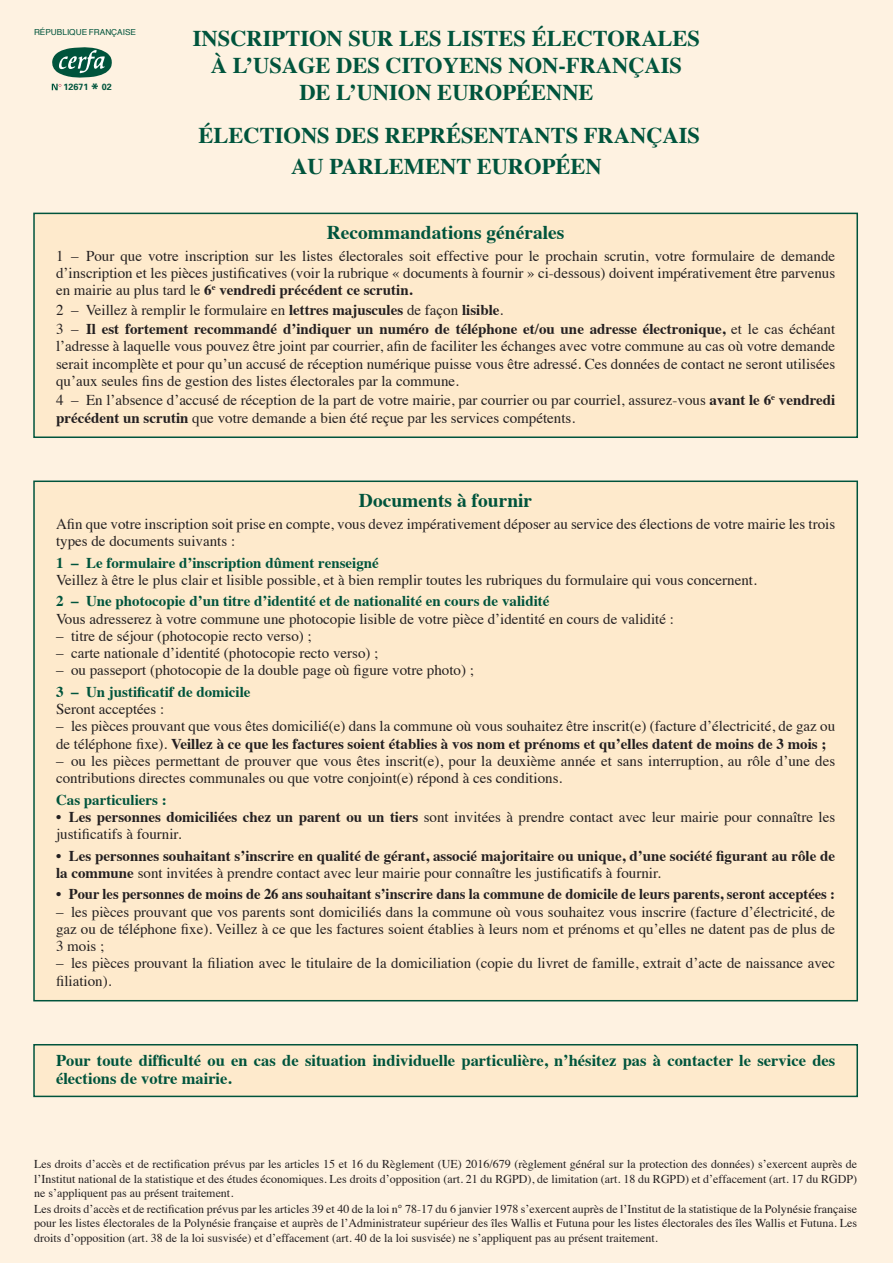
<style>
.page{position:relative;width:893px;height:1263px;background:#fef2e1}
.page>*{position:absolute;margin:0;border:0;box-sizing:border-box;transform-origin:0 0}
.t1{font:700 22.5px "Times";color:#00543c}
.t2{font:700 19.5px "Times";color:#00543c}
.t3{font:700 16.5px/18px "Times";color:#00543c}
.t4{font:15px/17.2px "Times";color:#231f20}
.t5{font:700 15px/17.2px "Times";color:#231f20}
.t6{font:700 15px "Times";color:#00543c}
.t7{font:12px/14.2px "Times";color:#231f20;text-align:justify}
.t8{font:700 9px "Univers";color:#00543c}
.t9{font:8.25px "Helvetica";color:#00543c}
.s1{font-size:15px}
.s2{font-weight:700}
.s3{font-weight:400}
</style>
<div class="page">
<div style="left:34px;top:213px;width:823px;height:224px;background:#feeacc"></div>
<div style="left:33px;top:213px;width:825px;height:225px;border:2px solid #00543c"></div>
<div style="left:34px;top:1045px;width:823px;height:51px;background:#feeacc"></div>
<div style="left:33px;top:1044px;width:825px;height:53px;border:2px solid #00543c"></div>
<div style="left:34px;top:481px;width:823px;height:520px;background:#feeacc"></div>
<svg style="left:51px;top:47px;width:61px;height:43px"></svg>
<p class="t9" style="left:34px;top:26px;width:104px">RÉPUBLIQUE FRANÇAISE</p>
<p class="t8" style="left:63px;top:81px;width:50px">12671 <span class="s1">*</span> 02</p>
<p class="t1" style="left:193px;top:16px;width:509px">INSCRIPTION SUR LES LISTES ÉLECTORALES</p>
<p class="t1" style="left:211px;top:43px;width:473px">À L’USAGE DES CITOYENS NON-FRANÇAIS</p>
<p class="t1" style="left:299px;top:70px;width:296px">DE L’UNION EUROPÉENNE</p>
<p class="t1" style="left:198px;top:114px;width:503px">ÉLECTIONS DES REPRÉSENTANTS FRANÇAIS</p>
<p class="t1" style="left:291px;top:145px;width:312px">AU PARLEMENT EUROPÉEN</p>
<p class="t2" style="left:327px;top:214px;width:239px">Recommandations générales</p>
<p class="t4" style="left:56px;top:246px;width:781px;text-align:justify">1 – Pour que votre inscription sur les listes électorales soit effective pour le prochain scrutin, votre formulaire de demande d’inscription et les pièces justificatives (voir la rubrique « documents à fournir » ci-dessous) doivent impérativement être parvenus en mairie au plus tard le <span class="s2">6</span><sup>e</sup> <span class="s2">vendredi précédent ce scrutin.</span></p>
<p class="t4" style="left:56px;top:300px;width:449px">2 – Veillez à remplir le formulaire en <span class="s2">lettres majuscules</span> de façon <span class="s2">lisible</span>.</p>
<p class="t4" style="left:56px;top:319px;width:781px;text-align:justify">3 – <span class="s2">Il est fortement recommandé d’indiquer un numéro de téléphone et/ou une adresse électronique,</span> et le cas échéant l’adresse à laquelle vous pouvez être joint par courrier, afin de faciliter les échanges avec votre commune au cas où votre demande serait incomplète et pour qu’un accusé de réception numérique puisse vous être adressé. Ces données de contact ne seront utilisées qu’aux seules fins de gestion des listes électorales par la commune.</p>
<p class="t4" style="left:56px;top:390px;width:781px">4 – En l’absence d’accusé de réception de la part de votre mairie, par courrier ou par courriel, assurez-vous <span class="s2">avant le 6</span><sup>e</sup> <span class="s2">vendredi précédent un scrutin</span> que votre demande a bien été reçue par les services compétents.</p>
<p class="t2" style="left:359px;top:482px;width:175px">Documents à fournir</p>
<p class="t4" style="left:56px;top:514px;width:781px">Afin que votre inscription soit prise en compte, vous devez impérativement déposer au service des élections de votre mairie les trois types de documents suivants :</p>
<p class="t6" style="left:56px;top:548px;width:324px">1 – Le formulaire d’inscription dûment renseigné</p>
<p class="t4" style="left:56px;top:570px;width:702px">Veillez à être le plus clair et lisible possible, et à bien remplir toutes les rubriques du formulaire qui vous concernent.</p>
<p class="t6" style="left:56px;top:587px;width:495px">2 – Une photocopie d’un titre d’identité et de nationalité en cours de validité</p>
<p class="t4" style="left:56px;top:609px;width:619px">Vous adresserez à votre commune une photocopie lisible de votre pièce d’identité en cours de validité :</p>
<p class="t4" style="left:56px;top:626px;width:257px">– titre de séjour (photocopie recto verso) ;</p>
<p class="t4" style="left:56px;top:643px;width:324px">– carte nationale d’identité (photocopie recto verso) ;</p>
<p class="t4" style="left:56px;top:660px;width:419px">– ou passeport (photocopie de la double page où figure votre photo) ;</p>
<p class="t6" style="left:56px;top:677px;width:196px">3 – Un justificatif de domicile</p>
<p class="t4" style="left:56px;top:699px;width:110px">Seront acceptées :</p>
<p class="t4" style="left:56px;top:716px;width:781px">– les pièces prouvant que vous êtes domicilié(e) dans la commune où vous souhaitez être inscrit(e) (facture d’électricité, de gaz ou de téléphone fixe). <span class="s2">Veillez à ce que les factures soient établies à vos nom et prénoms et qu’elles datent de moins de 3 mois ;</span></p>
<p class="t4" style="left:56px;top:751px;width:781px">– ou les pièces permettant de prouver que vous êtes inscrit(e), pour la deuxième année et sans interruption, au rôle d’une des contributions directes communales ou que votre conjoint(e) répond à ces conditions.</p>
<p class="t6" style="left:56px;top:785px;width:112px">Cas particuliers :</p>
<p class="t4" style="left:56px;top:807px;width:781px">• <span class="s2">Les personnes domiciliées chez un parent ou un tiers</span> sont invitées à prendre contact avec leur mairie pour connaître les justificatifs à fournir.</p>
<p class="t5" style="left:56px;top:845px;width:781px"><span class="s3">•</span> Les personnes souhaitant s’inscrire en qualité de gérant, associé majoritaire ou unique, d’une société figurant au rôle de la commune <span class="s3">sont invitées à prendre contact avec leur mairie pour connaître les justificatifs à fournir.</span></p>
<p class="t5" style="left:56px;top:884px;width:781px"><span class="s3">•</span> Pour les personnes de moins de 26 ans souhaitant s’inscrire dans la commune de domicile de leurs parents, seront acceptées :</p>
<p class="t4" style="left:56px;top:902px;width:781px;text-align:justify">– les pièces prouvant que vos parents sont domiciliés dans la commune où vous souhaitez vous inscrire (facture d’électricité, de gaz ou de téléphone fixe). Veillez à ce que les factures soient établies à leurs nom et prénoms et qu’elles ne datent pas de plus de 3 mois ;</p>
<p class="t4" style="left:56px;top:953px;width:781px">– les pièces prouvant la filiation avec le titulaire de la domiciliation (copie du livret de famille, extrait d’acte de naissance avec filiation).</p>
<p class="t3" style="left:56px;top:1050px;width:781px">Pour toute difficulté ou en cas de situation individuelle particulière, n’hésitez pas à contacter le service des élections de votre mairie.</p>
<p class="t7" style="left:34px;top:1156px;width:825px">Les droits d’accès et de rectification prévus par les articles 15 et 16 du Règlement (UE) 2016/679 (règlement général sur la protection des données) s’exercent auprès de l’Institut national de la statistique et des études économiques. Les droits d’opposition (art. 21 du RGPD), de limitation (art. 18 du RGPD) et d’effacement (art. 17 du RGDP) ne s’appliquent pas au présent traitement.</p>
<p class="t7" style="left:34px;top:1201px;width:825px">Les droits d’accès et de rectification prévus par les articles 39 et 40 de la loi n° 78-17 du 6 janvier 1978 s’exercent auprès de l’Institut de la statistique de la Polynésie française pour les listes électorales de la Polynésie française et auprès de l’Administrateur supérieur des îles Wallis et Futuna pour les listes électorales des îles Wallis et Futuna. Les droits d’opposition (art. 38 de la loi susvisée) et d’effacement (art. 40 de la loi susvisée) ne s’appliquent pas au présent traitement.</p>
</div>
